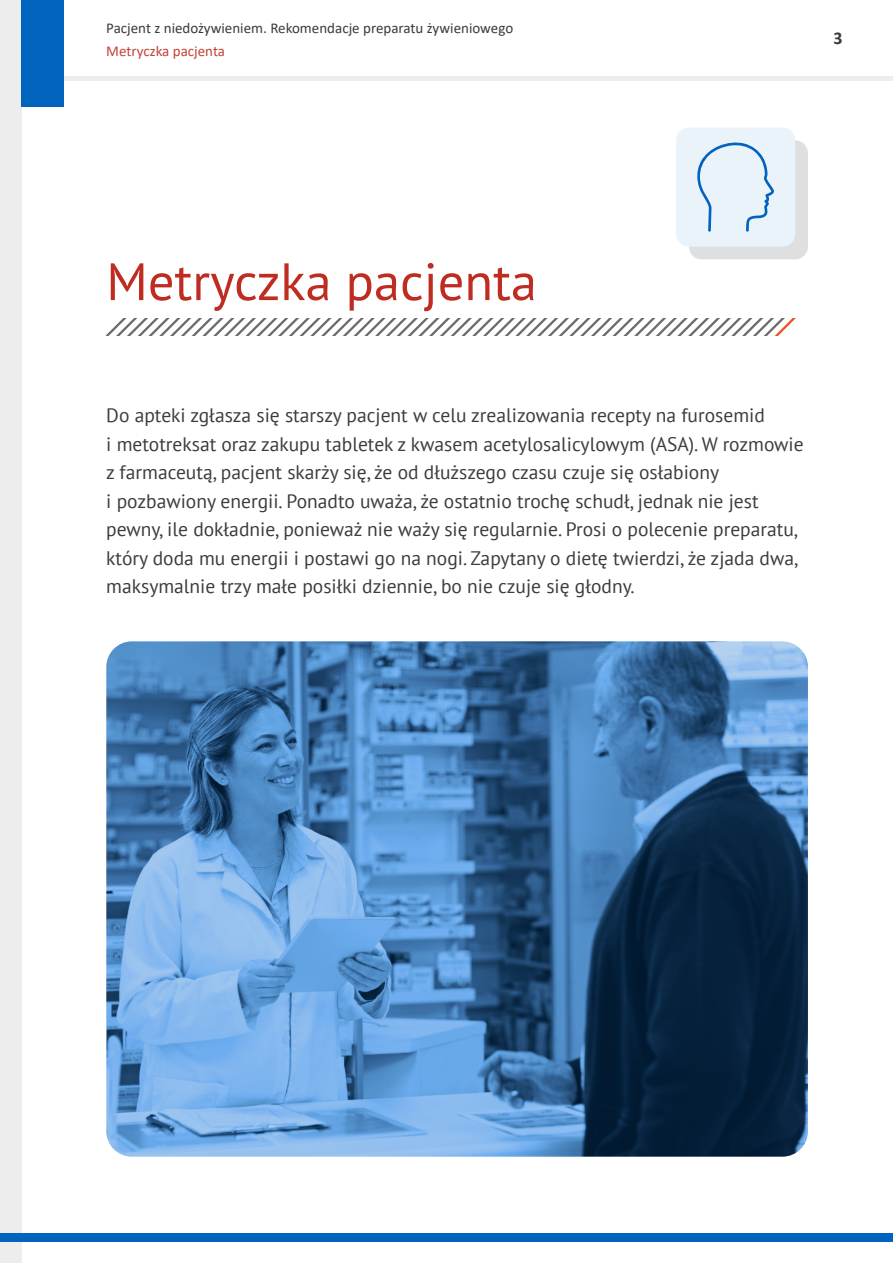
<style>
.page{position:relative;width:893px;height:1263px;background:#fff}
.page>*{position:absolute;margin:0;border:0;box-sizing:border-box;transform-origin:0 0}
.t1{font:52.5px "PT Sans";color:#bf2d22}
.t2{font:19.5px/28.5px "PT Sans";color:#3c3c3b}
.t3{font:700 18px "Calibri";color:#3c3c3b}
.t4{font:15px "Calibri";color:#3c3c3b}
.t5{font:15px "Calibri";color:#c54238}
</style>
<div class="page">
<hr style="left:0;top:77px;width:893px;height:4px;background:#ededed">
<div style="left:0;top:1px;width:21px;height:1262px;background:#ededed"></div>
<div style="left:21px;top:0;width:43px;height:106px;background:#0063be"></div>
<div style="left:0;top:1233px;width:893px;height:9px;background:#0063be"></div>
<div style="left:689px;top:140px;width:119px;height:119px;background:#dfdfdf;border-radius:13px"></div>
<div style="left:676px;top:128px;width:119px;height:119px;background:#ebf3fa;border-radius:13px"></div>
<svg style="left:106px;top:319px;width:689px;height:16px"></svg>
<svg style="left:697px;top:142px;width:77px;height:90px"></svg>
<img style="left:106px;top:641px;width:702px;height:516px">
<p class="t4" style="left:106px;top:17px;width:408px">Pacjent z niedożywieniem. Rekomendacje preparatu żywieniowego</p>
<p class="t5" style="left:106px;top:41px;width:120px">Metryczka pacjenta</p>
<p class="t3" style="left:833px;top:26px;width:11px">3</p>
<h1 class="t1" style="left:106px;top:248px;width:432px">Metryczka pacjenta</h1>
<p class="t2" style="left:106px;top:401px;width:699px">Do apteki zgłasza się starszy pacjent w celu zrealizowania recepty na furosemid<br>i metotreksat oraz zakupu tabletek z kwasem acetylosalicylowym (ASA). W rozmowie z farmaceutą, pacjent skarży się, że od dłuższego czasu czuje się osłabiony<br>i pozbawiony energii. Ponadto uważa, że ostatnio trochę schudł, jednak nie jest pewny, ile dokładnie, ponieważ nie waży się regularnie. Prosi o polecenie preparatu, który doda mu energii i postawi go na nogi. Zapytany o dietę twierdzi, że zjada dwa, maksymalnie trzy małe posiłki dziennie, bo nie czuje się głodny.</p>
</div>
